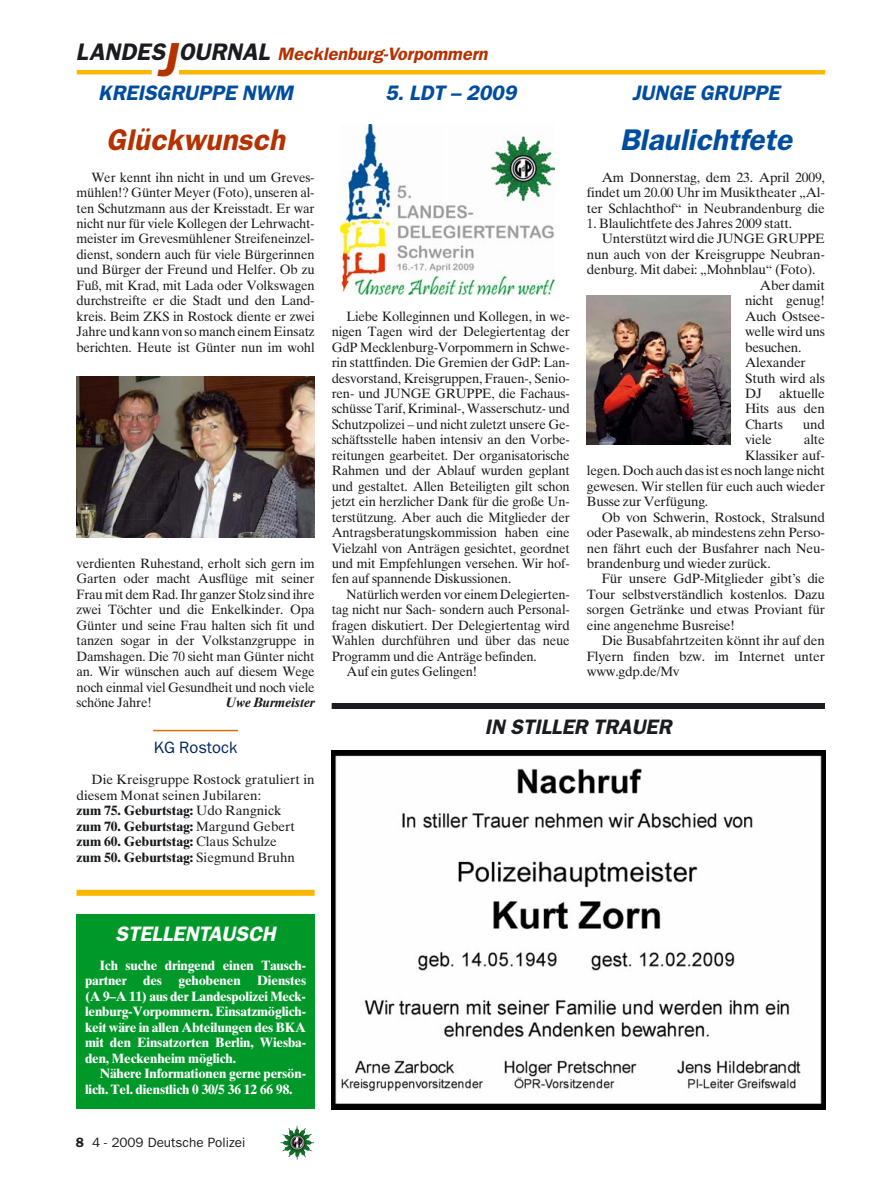
<style>
.page{position:relative;width:893px;height:1191px;background:#fff}
.page>*{position:absolute;margin:0;border:0;box-sizing:border-box;transform-origin:0 0}
.t1{font:italic 600 30px "Franklin Gothic";color:#004d9f}
.t2{font:italic 600 30px "Franklin Gothic";color:#b43200}
.t3{font:italic 600 21px "Franklin Gothic";color:#004d9f}
.t4{font:italic 600 21px "Franklin Gothic";color:#1b1c20}
.t5{font:italic 600 21px "Franklin Gothic";color:#fff}
.t6{font:italic 600 18px "Franklin Gothic";color:#b43200}
.t7{font:16.5px "Franklin Gothic";color:#002661}
.t8{font:13.5px/15.5px "Times Ten";letter-spacing:-.015em;color:#1b1c20;text-align:justify}
.t9{font:700 13.5px/15.5px "Times Ten";letter-spacing:-.01em;color:#fff;text-align:justify}
.t10{font:13.5px "Franklin Gothic";color:#1b1c20}
.t11{font:italic 700 13.5px "Times Ten";letter-spacing:-.015em;color:#1b1c20}
.s1{font-size:24px;color:#1b1c20}
.s2{font-size:48px}
.s3{font-weight:700}
.s4{font-weight:600}
</style>
<div class="page">
<img style="left:282px;top:1127px;width:32px;height:32px">
<hr style="left:153px;top:730px;width:85px;height:1px;background:#de7100">
<hr style="left:77px;top:70px;width:75px;height:4px;background:#f9b700">
<hr style="left:179px;top:70px;width:646px;height:4px;background:#f9b700">
<div style="left:332px;top:703px;width:493px;height:6px;background:#1b1c20"></div>
<div style="left:332px;top:750px;width:499px;height:363px;background:linear-gradient(to right,#fff,#fff)"></div>
<img style="left:332px;top:750px;width:493px;height:359px">
<img style="left:340px;top:124px;width:215px;height:170px">
<div style="left:77px;top:914px;width:238px;height:195px;background:#009929"></div>
<div style="left:77px;top:889px;width:238px;height:6px;background:#f9b700"></div>
<img style="left:77px;top:376px;width:238px;height:161px">
<img style="left:587px;top:296px;width:143px;height:148px">
<h3 class="t6" style="left:76px;top:48px;width:416px"><span class="s1">LANDES</span><span class="s2">J</span><span class="s1">OURNAL</span> Mecklenburg-Vorpommern</h3>
<h2 class="t3" style="left:98px;top:86px;width:200px">KREISGRUPPE NWM</h2>
<h2 class="t3" style="left:385px;top:86px;width:137px">5. LDT – 2009</h2>
<h2 class="t3" style="left:632px;top:86px;width:152px">JUNGE GRUPPE</h2>
<h1 class="t2" style="left:106px;top:130px;width:185px">Glückwunsch</h1>
<h1 class="t1" style="left:620px;top:130px;width:179px">Blaulichtfete</h1>
<p class="t8" style="left:77px;top:171px;width:240px;text-indent:15px">Wer kennt ihn nicht in und um Greves&shy;mühlen!? Günter Meyer (Foto), unseren al&shy;ten Schutzmann aus der Kreisstadt. Er war nicht nur für viele Kollegen der Lehrwacht&shy;meister im Grevesmühlener Streifeneinzel&shy;dienst, sondern auch für viele Bürgerinnen und Bürger der Freund und Helfer. Ob zu Fuß, mit Krad, mit Lada oder Volkswagen durchstreifte er die Stadt und den Land&shy;kreis. Beim ZKS in Rostock diente er zwei Jahre und kann von so manch einem Einsatz berichten. Heute ist Günter nun im wohl</p>
<p class="t8" style="left:77px;top:557px;width:240px">verdienten Ruhestand, erholt sich gern im Garten oder macht Ausflüge mit seiner Frau mit dem Rad. Ihr ganzer Stolz sind ihre zwei Töchter und die Enkelkinder. Opa Günter und seine Frau halten sich fit und tanzen sogar in der Volkstanzgruppe in Damshagen. Die 70 sieht man Günter nicht an. Wir wünschen auch auf diesem Wege noch einmal viel Gesundheit und noch viele schöne Jahre!</p>
<p class="t11" style="left:226px;top:697px;width:90px">Uwe Burmeister</p>
<p class="t7" style="left:154px;top:741px;width:85px">KG Rostock</p>
<p class="t8" style="left:77px;top:773px;width:240px;text-align:left;text-indent:15px">Die Kreisgruppe Rostock gratuliert in diesem Monat seinen Jubilaren:<br><span class="s3">zum 75. Geburtstag:</span> Udo Rangnick<br><span class="s3">zum 70. Geburtstag:</span> Margund Gebert <span class="s3">zum 60. Geburtstag:</span> Claus Schulze<br><span class="s3">zum 50. Geburtstag:</span> Siegmund Bruhn</p>
<p class="t8" style="left:332px;top:310px;width:240px;text-indent:15px">Liebe Kolleginnen und Kollegen, in we&shy;nigen Tagen wird der Delegiertentag der GdP Mecklenburg-Vorpommern in Schwe&shy;rin stattfinden. Die Gremien der GdP: Lan&shy;desvorstand, Kreisgruppen, Frauen-, Senio&shy;ren- und JUNGE GRUPPE, die Fachaus&shy;schüsse Tarif, Kriminal-, Wasserschutz- und Schutzpolizei – und nicht zuletzt unsere Ge&shy;schäftsstelle haben intensiv an den Vorbe&shy;reitungen gearbeitet. Der organisatorische Rahmen und der Ablauf wurden geplant und gestaltet. Allen Beteiligten gilt schon jetzt ein herzlicher Dank für die große Un&shy;terstützung. Aber auch die Mitglieder der Antragsberatungskommission haben eine Vielzahl von Anträgen gesichtet, geordnet und mit Empfehlungen versehen. Wir hof&shy;fen auf spannende Diskussionen.</p>
<p class="t8" style="left:347px;top:588px;width:225px">Natürlich werden vor einem Delegierten-</p>
<p class="t8" style="left:332px;top:603px;width:240px">tag nicht nur Sach- sondern auch Personal-</p>
<p class="t8" style="left:332px;top:619px;width:240px">fragen diskutiert. Der Delegiertentag wird</p>
<p class="t8" style="left:332px;top:634px;width:240px">Wahlen durchführen und über das neue</p>
<p class="t8" style="left:332px;top:650px;width:207px">Programm und die Anträge befinden.</p>
<p class="t8" style="left:347px;top:665px;width:132px">Auf ein gutes Gelingen!</p>
<p class="t8" style="left:587px;top:171px;width:240px;text-indent:15px">Am Donnerstag, dem 23. April 2009, findet um 20.00 Uhr im Musiktheater „Al&shy;ter Schlachthof“ in Neubrandenburg die</p>
<p class="t8" style="left:587px;top:217px;width:207px">1. Blaulichtfete des Jahres 2009 statt.</p>
<p class="t8" style="left:602px;top:232px;width:225px">Unterstützt wird die JUNGE GRUPPE</p>
<p class="t8" style="left:587px;top:248px;width:240px">nun auch von der Kreisgruppe Neubran-</p>
<p class="t8" style="left:587px;top:263px;width:230px">denburg. Mit dabei: „Mohnblau“ (Foto).</p>
<p class="t8" style="left:760px;top:279px;width:66px">Aber damit</p>
<p class="t8" style="left:745px;top:294px;width:81px">nicht genug!</p>
<p class="t8" style="left:745px;top:310px;width:81px">Auch Ostsee-</p>
<p class="t8" style="left:745px;top:325px;width:81px">welle wird uns</p>
<p class="t8" style="left:745px;top:341px;width:58px">besuchen.</p>
<p class="t8" style="left:745px;top:356px;width:62px">Alexander</p>
<p class="t8" style="left:745px;top:371px;width:81px">Stuth wird als</p>
<p class="t8" style="left:745px;top:387px;width:19px">DJ</p>
<p class="t8" style="left:745px;top:387px;width:81px;text-indent:34px">aktuelle Hits aus den Charts</p>
<p class="t8" style="left:803px;top:418px;width:24px">und</p>
<p class="t8" style="left:745px;top:433px;width:28px">viele</p>
<p class="t8" style="left:804px;top:433px;width:23px">alte</p>
<p class="t8" style="left:745px;top:449px;width:81px">Klassiker auf-</p>
<p class="t8" style="left:587px;top:464px;width:240px">legen. Doch auch das ist es noch lange nicht</p>
<p class="t8" style="left:587px;top:480px;width:240px">gewesen. Wir stellen für euch auch wieder</p>
<p class="t8" style="left:587px;top:495px;width:123px">Busse zur Verfügung.</p>
<p class="t8" style="left:602px;top:510px;width:225px">Ob von Schwerin, Rostock, Stralsund</p>
<p class="t8" style="left:587px;top:526px;width:240px">oder Pasewalk, ab mindestens zehn Perso-</p>
<p class="t8" style="left:587px;top:541px;width:240px">nen fährt euch der Busfahrer nach Neu-</p>
<p class="t8" style="left:587px;top:557px;width:185px">brandenburg und wieder zurück.</p>
<p class="t8" style="left:602px;top:572px;width:225px">Für unsere GdP-Mitglieder gibt’s die</p>
<p class="t8" style="left:587px;top:588px;width:240px">Tour selbstverständlich kostenlos. Dazu</p>
<p class="t8" style="left:587px;top:603px;width:240px">sorgen Getränke und etwas Proviant für</p>
<p class="t8" style="left:587px;top:619px;width:150px">eine angenehme Busreise!</p>
<p class="t8" style="left:602px;top:634px;width:225px">Die Busabfahrtzeiten könnt ihr auf den</p>
<p class="t8" style="left:587px;top:650px;width:240px">Flyern finden bzw. im Internet unter</p>
<p class="t8" style="left:587px;top:665px;width:94px">www.gdp.de/Mv</p>
<h2 class="t4" style="left:485px;top:719px;width:192px">IN STILLER TRAUER</h2>
<h2 class="t5" style="left:115px;top:927px;width:165px">STELLENTAUSCH</h2>
<p class="t9" style="left:85px;top:959px;width:223px;text-indent:15px">Ich suche dringend einen Tausch&shy;partner des gehobenen Dienstes (A 9–A 11) aus der Landespolizei Meck&shy;lenburg-Vorpommern. Einsatzmöglich&shy;keit wäre in allen Abteilungen des BKA mit den Einsatzorten Berlin, Wiesba&shy;den, Meckenheim möglich.</p>
<p class="t9" style="left:85px;top:1067px;width:223px;text-indent:15px">Nähere Informationen gerne persön&shy;lich. Tel. dienstlich 0 30/5 36 12 66 98.</p>
<p class="t10" style="left:76px;top:1137px;width:171px"><span class="s4">8</span> 4 - 2009 Deutsche Polizei</p>
</div>
